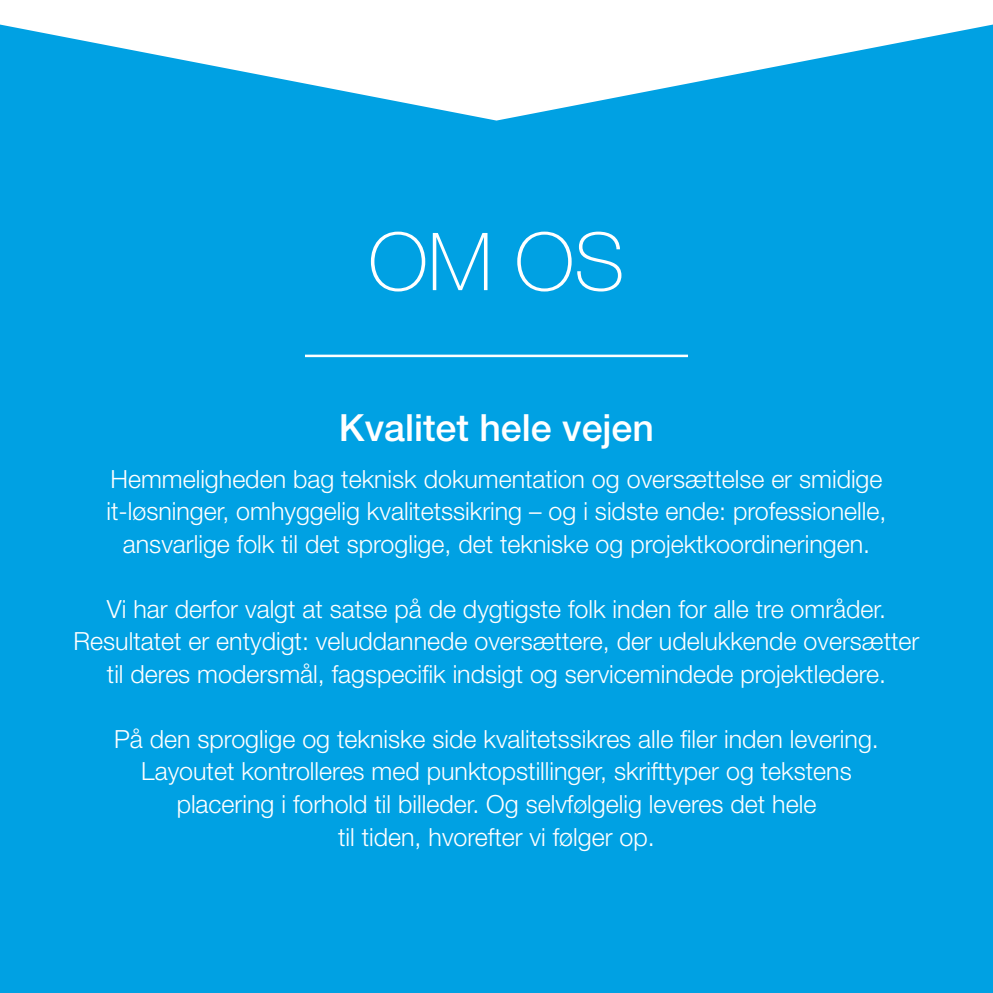
<style>
.page{position:relative;width:993px;height:993px;background:#fff}
.page>*{position:absolute;margin:0;border:0;box-sizing:border-box;transform-origin:0 0}
.t1{font:100 80px "Helvetica Neue";color:#fff}
.t2{font:500 37.5px "Helvetica Neue";color:#fff}
.t3{font:300 25px/32.5px "Helvetica Neue";color:#fff;text-align:center}
</style>
<div class="page">
<div style="left:0;top:11px;width:992px;height:981px;background:#00a1e3"></div>
<svg style="left:0;top:11px;width:992px;height:109px;fill:#fff"></svg>
<hr style="left:305px;top:354px;width:382px;height:3px;background:#fff">
<p class="t1" style="left:368px;top:216px;width:257px">OM OS</p>
<p class="t2" style="left:339px;top:405px;width:316px">Kvalitet hele vejen</p>
<p class="t3" style="left:110px;top:462px;width:773px">Hemmeligheden bag teknisk dokumentation og oversættelse er smidige</p>
<p class="t3" style="left:106px;top:494px;width:781px">it-løsninger, omhyggelig kvalitetssikring – og i sidste ende: professionelle,</p>
<p class="t3" style="left:123px;top:527px;width:748px">ansvarlige folk til det sproglige, det tekniske og projektkoordineringen.</p>
<p class="t3" style="left:107px;top:592px;width:780px">Vi har derfor valgt at satse på de dygtigste folk inden for alle tre områder.</p>
<p class="t3" style="left:74px;top:624px;width:847px">Resultatet er entydigt: veluddannede oversættere, der udelukkende oversætter til deres modersmål, fagspecifik indsigt og servicemindede projektledere.</p>
<p class="t3" style="left:114px;top:722px;width:766px">På den sproglige og tekniske side kvalitetssikres alle filer inden levering.<br>Layoutet kontrolleres med punktopstillinger, skrifttyper og tekstens placering i forhold til billeder. Og selvfølgelig leveres det hele<br>til tiden, hvorefter vi følger op.</p>
</div>
